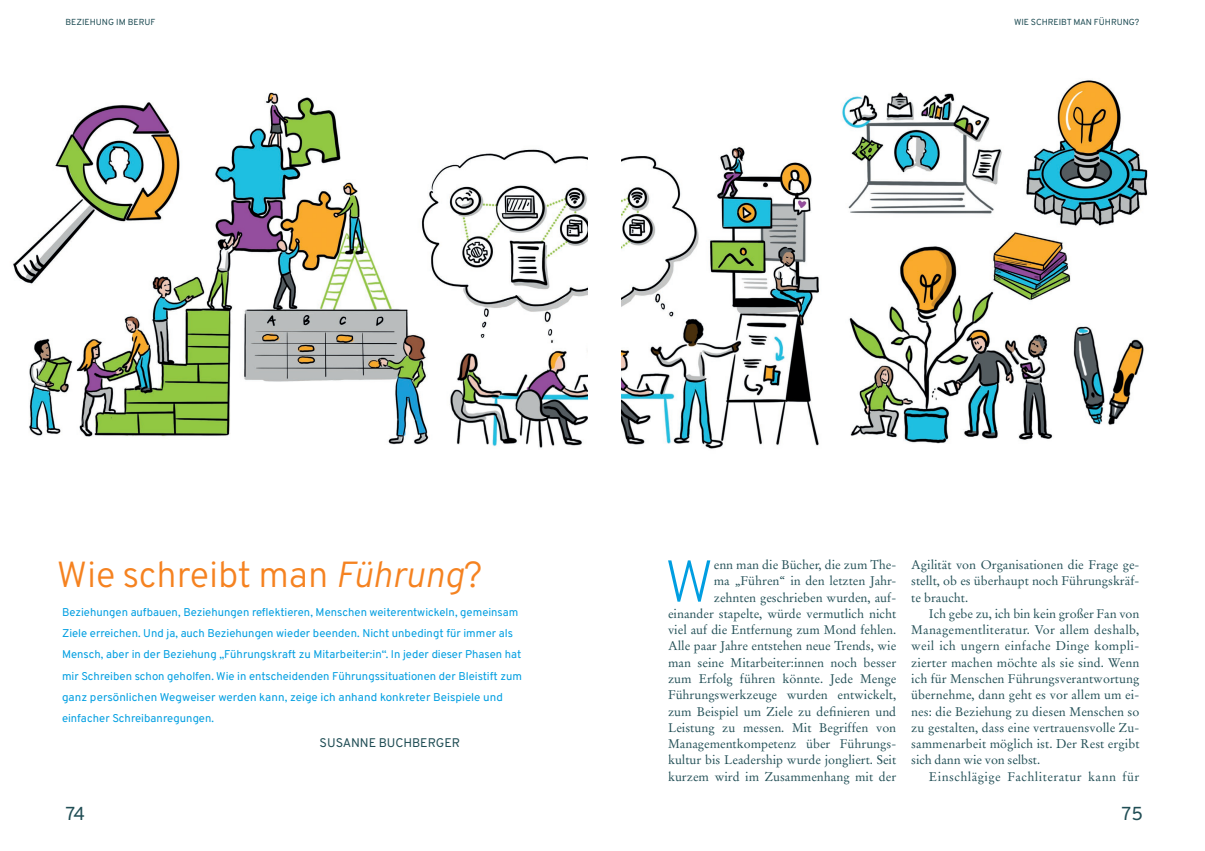
<style>
.page{position:relative;width:1205px;height:851px;background:#fff}
.page>*{position:absolute;margin:0;border:0;box-sizing:border-box;transform-origin:0 0}
.t1{font:58.88px "Overpass";color:#009ee1}
.t2{font:36.25px "Overpass";letter-spacing:-.005em;color:#f58220}
.t3{font:18.75px "Overpass";color:#214e55}
.t4{font:12.5px/16.2px "Stempel Garamond LT Pro";color:#214e55;text-align:justify}
.t5{font:12.5px "Stempel Garamond LT Pro";letter-spacing:.04em;color:#214e55}
.t6{font:12.5px "Overpass";letter-spacing:-.005em;color:#214e55}
.t7{font:11.25px/21.2px "Overpass";color:#009ee1}
.t8{font:8.75px "Overpass";letter-spacing:-.005em;color:#214e55}
.s1{font-weight:300;font-style:italic}
</style>
<div class="page">
<img style="left:13px;top:92px;width:574px;height:356px">
<img style="left:621px;top:80px;width:527px;height:369px">
<p class="t8" style="left:66px;top:15px;width:91px">BEZIEHUNG IM BERUF</p>
<p class="t8" style="left:1014px;top:15px;width:127px">WIE SCHREIBT MAN FÜHRUNG?</p>
<h2 class="t2" style="left:57px;top:545px;width:427px">Wie schreibt man <span class="s1">Führung</span>?</h2>
<p class="t7" style="left:62px;top:600px;width:462px">Beziehungen aufbauen, Beziehungen reflektieren, Menschen weiterentwickeln, gemeinsam Ziele erreichen. Und ja, auch Beziehungen wieder beenden. Nicht unbedingt für immer als Mensch, aber in der Beziehung „Führungskraft zu Mitarbeiter:in“. In jeder dieser Phasen hat mir Schreiben schon geholfen. Wie in entscheidenden Führungssituationen der Bleistift zum ganz persönlichen Wegweiser werden kann, zeige ich anhand konkreter Beispiele und einfacher Schreibanregungen.</p>
<p class="t6" style="left:320px;top:732px;width:142px">SUSANNE BUCHBERGER</p>
<p class="t4" style="left:668px;top:556px;width:230px;text-align:right">enn man die Bücher, die zum The-<br>ma „Führen“ in den letzten Jahr-<br>zehnten geschrieben wurden, auf&shy;einander stapelte, würde vermutlich nicht viel auf die Entfernung zum Mond fehlen.<br>Alle paar Jahre entstehen neue Trends, wie man seine Mitarbeiter:innen noch besser zum Erfolg führen könnte. Jede Menge Führungswerkzeuge wurden entwickelt, zum Beispiel um Ziele zu definieren und Leistung zu messen. Mit Begriffen von Managementkompetenz über Führungs&shy;kultur bis Leadership wurde jongliert. Seit kurzem wird im Zusammenhang mit der</p>
<p class="t4" style="left:911px;top:556px;width:230px">Agilität von Organisationen die Frage ge&shy;stellt, ob es überhaupt noch Führungskräf&shy;te braucht.</p>
<h1 class="t1" style="left:664px;top:534px;width:51px">W</h1>
<p class="t4" style="left:911px;top:605px;width:230px;text-indent:18px">Ich gebe zu, ich bin kein großer Fan von Managementliteratur. Vor allem deshalb, weil ich ungern einfache Dinge kompli&shy;zierter machen möchte als sie sind. Wenn ich für Menschen Führungsverantwortung übernehme, dann geht es vor allem um ei&shy;nes: die Beziehung zu diesen Menschen so zu gestalten, dass eine vertrauensvolle Zu&shy;sammenarbeit möglich ist. Der Rest ergibt sich dann wie von selbst.</p>
<p class="t5" style="left:929px;top:768px;width:212px">Einschlägige Fachliteratur kann für</p>
<h3 class="t3" style="left:66px;top:798px;width:21px">74</h3>
<h3 class="t3" style="left:1121px;top:798px;width:23px">75</h3>
</div>
